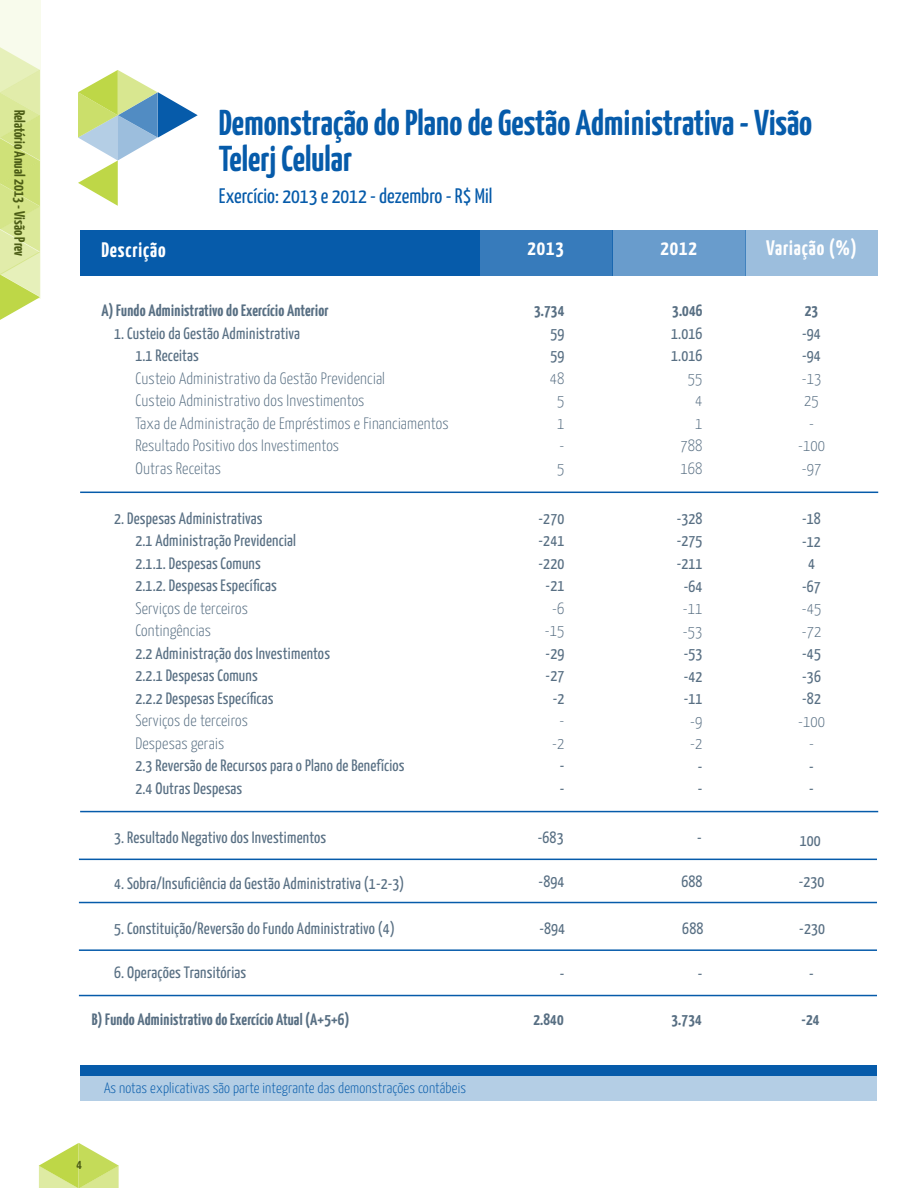
<style>
.page{position:relative;width:918px;height:1188px;background:#fff}
.page>*{position:absolute;margin:0;border:0;box-sizing:border-box;transform-origin:0 0}
.t1{font:700 36px/36px "Yanone Kaffeesatz";color:#065baa}
.t2{font:21px "Yanone Kaffeesatz";color:#065baa}
.t3{font:700 21px "Yanone Kaffeesatz";letter-spacing:.04em;color:#fff}
.t4{font:16.5px/22.5px "Yanone Kaffeesatz";letter-spacing:.01em;color:#586f83}
.t5{font:300 16.5px/22.5px "Yanone Kaffeesatz";letter-spacing:.01em;color:#586f83}
.t6{font:700 16.5px "Yanone Kaffeesatz";letter-spacing:.01em;color:#586f83}
.t7{font:300 15px "Yanone Kaffeesatz";letter-spacing:.01em;color:#065baa}
.t8{font:700 15px "Yanone Kaffeesatz";color:#4c5d15}
.t9{font:700 13.5px "Yanone Kaffeesatz";color:#4c5d15}
</style>
<div class="page">
<div style="left:0;top:0;width:40px;height:298px;background:#f8fbec"></div>
<svg style="left:39px;top:1143px;width:80px;height:45px"></svg>
<svg style="left:0;top:47px;width:40px;height:273px;background:#dbe89a"></svg>
<svg style="left:78px;top:70px;width:120px;height:136px"></svg>
<div style="left:80px;top:230px;width:399px;height:45px;background:#065baa"></div>
<div style="left:80px;top:1076px;width:797px;height:25px;background:#b4cee5"></div>
<div style="left:80px;top:1065px;width:797px;height:10px;background:#065baa"></div>
<div style="left:479px;top:230px;width:133px;height:45px;background:#377bbb"></div>
<div style="left:612px;top:230px;width:133px;height:45px;background:#699ccc"></div>
<div style="left:745px;top:230px;width:133px;height:45px;background:#9cbedd"></div>
<hr style="left:80px;top:492px;width:798px;height:1px;background:#065baa">
<hr style="left:80px;top:811px;width:798px;height:1px;background:#065baa">
<hr style="left:79px;top:859px;width:798px;height:1px;background:#065baa">
<hr style="left:79px;top:902px;width:798px;height:1px;background:#065baa">
<hr style="left:79px;top:949px;width:798px;height:2px;background:#065baa">
<hr style="left:79px;top:995px;width:798px;height:1px;background:#065baa">
<p class="t8" style="left:29px;top:110px;width:148px;rotate:90deg">Relatório Anual 2013 - Visão Prev</p>
<h1 class="t1" style="left:219px;top:105px;width:595px">Demonstração do Plano de Gestão Administrativa - Visão<br>Telerj Celular</h1>
<p class="t2" style="left:219px;top:183px;width:275px">Exercício: 2013 e 2012 - dezembro - R$ Mil</p>
<p class="t3" style="left:101px;top:237px;width:66px">Descrição</p>
<p class="t3" style="left:528px;top:235px;width:38px">2013</p>
<p class="t3" style="left:661px;top:235px;width:38px">2012</p>
<p class="t3" style="left:766px;top:235px;width:92px">Variação (%)</p>
<p class="t6" style="left:101px;top:300px;width:229px">A) Fundo Administrativo do Exercício Anterior</p>
<p class="t4" style="left:135px;top:322px;width:166px;text-indent:-21px">1. Custeio da Gestão Administrativa<br>1.1 Receitas</p>
<p class="t5" style="left:135px;top:367px;width:315px">Custeio Administrativo da Gestão Previdencial<br>Custeio Administrativo dos Investimentos<br>Taxa de Administração de Empréstimos e Financiamentos Resultado Positivo dos Investimentos<br>Outras Receitas</p>
<p class="t4" style="left:135px;top:507px;width:162px;text-indent:-21px">2. Despesas Administrativas<br>2.1 Administração Previdencial<br>2.1.1. Despesas Comuns<br>2.1.2. Despesas Específicas</p>
<p class="t5" style="left:135px;top:597px;width:114px">Serviços de terceiros<br>Contingências</p>
<p class="t4" style="left:135px;top:642px;width:196px">2.2 Administração dos Investimentos<br>2.2.1 Despesas Comuns<br>2.2.2 Despesas Específicas</p>
<p class="t5" style="left:135px;top:709px;width:114px">Serviços de terceiros<br>Despesas gerais</p>
<p class="t4" style="left:135px;top:754px;width:271px">2.3 Reversão de Recursos para o Plano de Benefícios<br>2.4 Outras Despesas</p>
<p class="t4" style="left:114px;top:826px;width:214px">3. Resultado Negativo dos Investimentos</p>
<p class="t4" style="left:114px;top:872px;width:292px">4. Sobra/Insuficiência da Gestão Administrativa (1-2-3)</p>
<p class="t4" style="left:114px;top:916px;width:282px">5. Constituição/Reversão do Fundo Administrativo (4)</p>
<p class="t4" style="left:114px;top:961px;width:134px">6. Operações Transitórias</p>
<p class="t6" style="left:92px;top:1009px;width:259px">B) Fundo Administrativo do Exercício Atual (A+5+6)</p>
<p class="t7" style="left:104px;top:1079px;width:364px">As notas explicativas são parte integrante das demonstrações contábeis</p>
<p class="t6" style="left:534px;top:300px;width:32px">3.734</p>
<p class="t4" style="left:550px;top:322px;width:15px">59<br>59</p>
<p class="t5" style="left:550px;top:367px;width:16px;text-align:center">48<br>5<br>1 -<br>5</p>
<p class="t4" style="left:539px;top:507px;width:27px;text-align:center">-270 -241 -220 -21</p>
<p class="t5" style="left:545px;top:597px;width:21px;text-align:center">-6 -15</p>
<p class="t4" style="left:546px;top:642px;width:20px;text-align:center">-29 -27 -2</p>
<p class="t5" style="left:552px;top:709px;width:14px;text-align:center">- -2</p>
<p class="t4" style="left:560px;top:754px;width:6px">- -</p>
<p class="t6" style="left:672px;top:300px;width:32px">3.046</p>
<p class="t4" style="left:671px;top:322px;width:33px">1.016<br>1.016</p>
<p class="t5" style="left:680px;top:367px;width:24px;text-align:right">55<br>4<br>1<br>788<br>168</p>
<p class="t4" style="left:677px;top:507px;width:27px;text-align:center">-328 -275 -211 -64</p>
<p class="t5" style="left:683px;top:597px;width:21px">-11 -53</p>
<p class="t4" style="left:684px;top:642px;width:20px;text-align:justify">-53 -42 -11</p>
<p class="t5" style="left:690px;top:709px;width:14px">-9 -2</p>
<p class="t4" style="left:698px;top:755px;width:6px">- -</p>
<p class="t6" style="left:805px;top:300px;width:15px">23</p>
<p class="t4" style="left:802px;top:322px;width:20px">-94 -94</p>
<p class="t5" style="left:798px;top:367px;width:29px;text-align:center">-13<br>25<br>- -100 -97</p>
<p class="t4" style="left:802px;top:507px;width:20px;text-align:center">-18 -12<br>4 -67</p>
<p class="t5" style="left:802px;top:597px;width:21px">-45 -72</p>
<p class="t4" style="left:802px;top:642px;width:20px;text-align:justify">-45 -36 -82</p>
<p class="t5" style="left:798px;top:710px;width:29px;text-align:center">-100 -</p>
<p class="t4" style="left:809px;top:755px;width:6px">- -</p>
<p class="t4" style="left:538px;top:826px;width:27px">-683</p>
<p class="t4" style="left:697px;top:826px;width:6px">-</p>
<p class="t4" style="left:800px;top:829px;width:23px">100</p>
<p class="t4" style="left:539px;top:870px;width:27px">-894</p>
<p class="t4" style="left:681px;top:870px;width:23px">688</p>
<p class="t4" style="left:799px;top:870px;width:27px">-230</p>
<p class="t4" style="left:539px;top:917px;width:27px">-894</p>
<p class="t4" style="left:682px;top:917px;width:23px">688</p>
<p class="t4" style="left:799px;top:917px;width:27px">-230</p>
<p class="t4" style="left:560px;top:962px;width:6px">-</p>
<p class="t4" style="left:698px;top:962px;width:6px">-</p>
<p class="t4" style="left:809px;top:962px;width:6px">-</p>
<p class="t6" style="left:533px;top:1009px;width:32px">2.840</p>
<p class="t6" style="left:672px;top:1009px;width:32px">3.734</p>
<p class="t6" style="left:801px;top:1009px;width:19px">-24</p>
<p class="t9" style="left:76px;top:1156px;width:7px">4</p>
</div>
